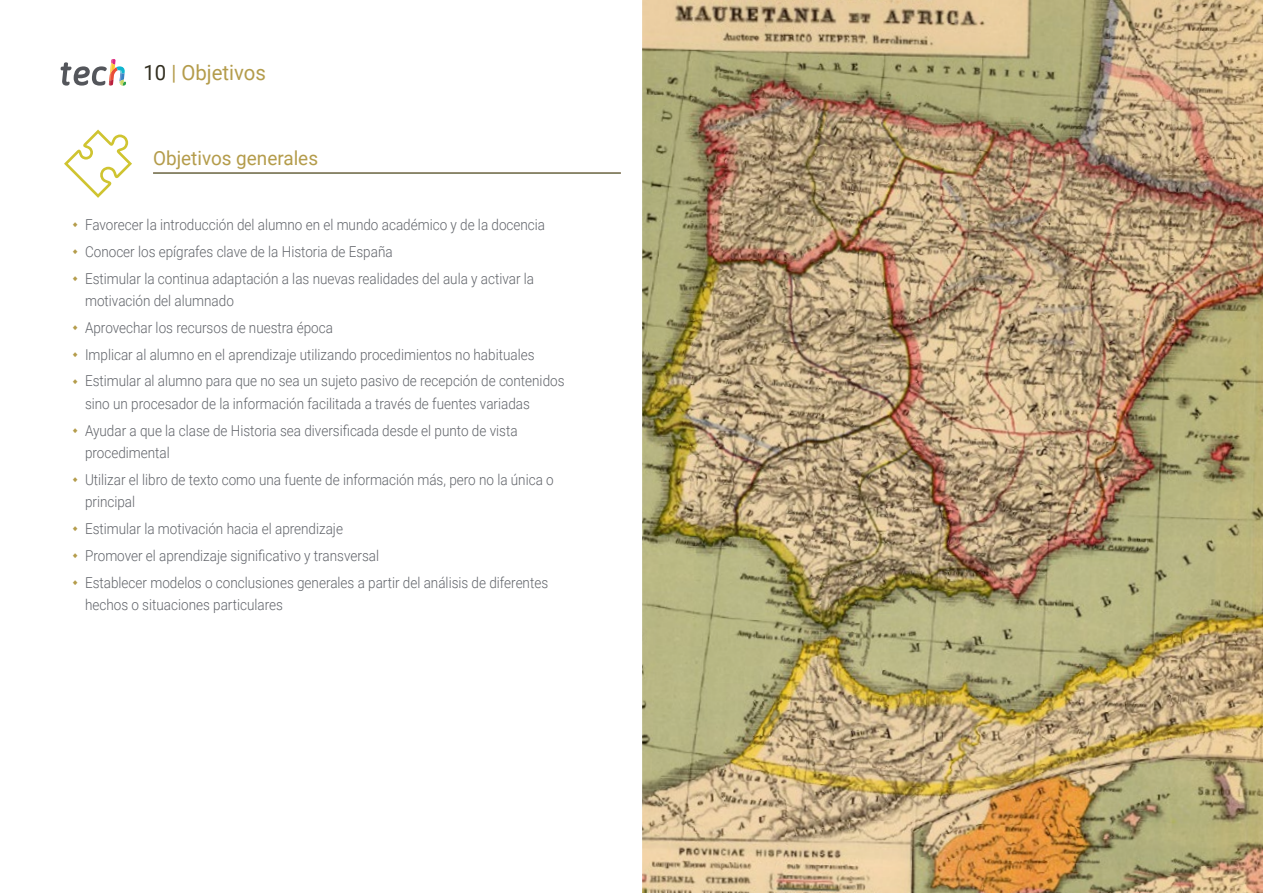
<style>
.page{position:relative;width:1263px;height:893px;background:#fff}
.page>*{position:absolute;margin:0;border:0;box-sizing:border-box;transform-origin:0 0}
.t1{font:21px "Roboto";color:#b49c4b}
.t2{font:19.5px "Roboto";color:#b49c4b}
.t3{font:300 15px/26.7px "Roboto";color:#61646a;scale:.9 1}
.s1{color:#312e20}
</style>
<div class="page">
<hr style="left:153px;top:173px;width:468px;height:1px;background:#1f8142">
<svg style="left:64px;top:130px;width:68px;height:68px"></svg>
<img style="left:642px;top:0;width:621px;height:893px">
<svg style="left:61px;top:59px;width:65px;height:27px"></svg>
<h1 class="t1" style="left:144px;top:57px;width:124px"><span class="s1">10</span> | Objetivos</h1>
<h2 class="t2" style="left:153px;top:144px;width:167px">Objetivos generales</h2>
<p class="t3" style="left:85px;top:211px;width:513px">Favorecer la introducción del alumno en el mundo académico y de la docencia<br>Conocer los epígrafes clave de la Historia de España<br>Estimular la continua adaptación a las nuevas realidades del aula y activar la</p>
<p class="t3" style="left:85px;top:287px;width:534px">motivación del alumnado<br>Aprovechar los recursos de nuestra época<br>Implicar al alumno en el aprendizaje utilizando procedimientos no habituales Estimular al alumno para que no sea un sujeto pasivo de recepción de contenidos</p>
<p class="t3" style="left:85px;top:390px;width:496px">sino un procesador de la información facilitada a través de fuentes variadas<br>Ayudar a que la clase de Historia sea diversificada desde el punto de vista</p>
<p class="t3" style="left:85px;top:439px;width:522px">procedimental<br>Utilizar el libro de texto como una fuente de información más, pero no la única o</p>
<p class="t3" style="left:85px;top:488px;width:516px">principal<br>Estimular la motivación hacia el aprendizaje<br>Promover el aprendizaje significativo y transversal<br>Establecer modelos o conclusiones generales a partir del análisis de diferentes</p>
<p class="t3" style="left:85px;top:591px;width:221px">hechos o situaciones particulares</p>
</div>
